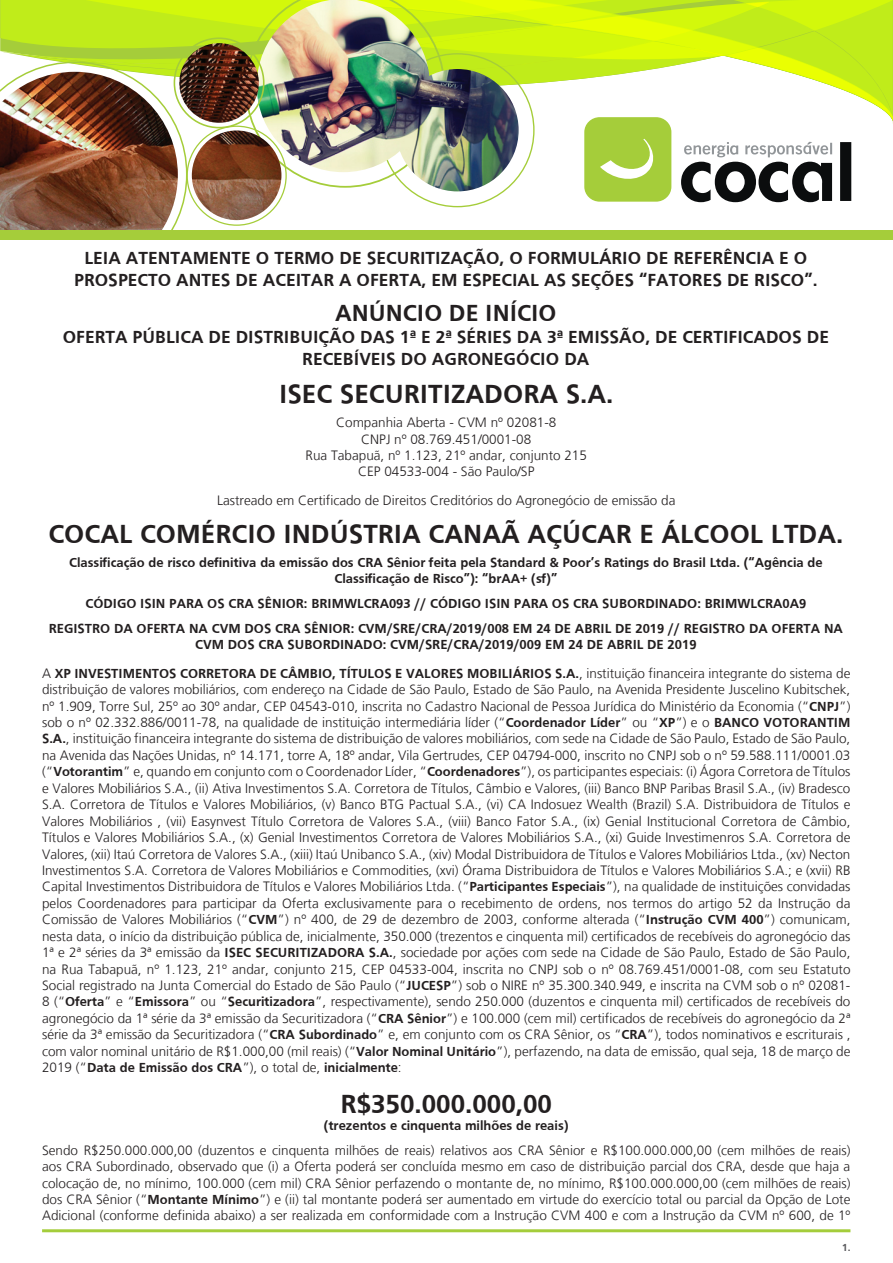
<style>
.page{position:relative;width:893px;height:1263px;background:#fff}
.page>*{position:absolute;margin:0;border:0;box-sizing:border-box;transform-origin:0 0}
.TXT{font:700 27px "Fruti";color:#231f20}
.TXT-2{font:700 24px "Fruti";color:#231f20}
.TXT-3{font:700 18px/21.6px "Fruti";color:#231f20;text-align:center}
.TXT-4{font:300 13.5px/16.5px "Frutiger LT";color:#231f20;text-align:justify}
.TXT-5{font:700 13.5px/16.2px "Fruti";color:#231f20;text-align:center}
.TXT-6{font:700 10.5px "Fruti";color:#59595c}
.s1{font-family:"Fruti";font-weight:700}
</style>
<div class="page">
<hr style="left:42px;top:1229px;width:808px;height:3px;background:#a4cd3b">
<img style="left:0;top:0;width:893px;height:230px">
<div style="left:174px;top:37px;width:91px;height:91px;border:2px solid #a5cd3a;border-radius:50%"></div>
<div style="left:0;top:230px;width:893px;height:10px;background:#a5cd3a"></div>
<p class="TXT-3" style="left:74px;top:247px;width:745px">LEIA ATENTAMENTE O TERMO DE SECURITIZAÇÃO, O FORMULÁRIO DE REFERÊNCIA E O<br>PROSPECTO ANTES DE ACEITAR A OFERTA, EM ESPECIAL AS SEÇÕES “FATORES DE RISCO”.</p>
<p class="TXT-2" style="left:335px;top:299px;width:223px">ANÚNCIO DE INÍCIO</p>
<p class="TXT-3" style="left:63px;top:326px;width:768px">OFERTA PÚBLICA DE DISTRIBUIÇÃO DAS 1ª E 2ª SÉRIES DA 3ª EMISSÃO, DE CERTIFICADOS DE<br>RECEBÍVEIS DO AGRONEGÓCIO DA</p>
<p class="TXT" style="left:279px;top:378px;width:336px">ISEC SECURITIZADORA S.A.</p>
<p class="TXT-4" style="left:336px;top:415px;width:222px">Companhia Aberta - CVM nº 02081-8</p>
<p class="TXT-4" style="left:361px;top:431px;width:171px">CNPJ nº 08.769.451/0001-08</p>
<p class="TXT-4" style="left:306px;top:447px;width:283px">Rua Tabapuã, nº 1.123, 21º andar, conjunto 215</p>
<p class="TXT-4" style="left:358px;top:463px;width:178px">CEP 04533-004 - São Paulo/SP</p>
<p class="TXT-4" style="left:217px;top:492px;width:460px">Lastreado em Certificado de Direitos Creditórios do Agronegócio de emissão da</p>
<p class="TXT" style="left:48px;top:518px;width:796px">COCAL COMÉRCIO INDÚSTRIA CANAÃ AÇÚCAR E ÁLCOOL LTDA.</p>
<p class="TXT-5" style="left:69px;top:554px;width:755px">Classificação de risco definitiva da emissão dos CRA Sênior feita pela Standard &amp; Poor’s Ratings do Brasil Ltda. (“Agência de<br>Classificação de Risco”): “brAA+ (sf)”</p>
<p class="TXT-5" style="left:85px;top:595px;width:722px">CÓDIGO ISIN PARA OS CRA SÊNIOR: BRIMWLCRA093 // CÓDIGO ISIN PARA OS CRA SUBORDINADO: BRIMWLCRA0A9</p>
<p class="TXT-5" style="left:49px;top:620px;width:796px">REGISTRO DA OFERTA NA CVM DOS CRA SÊNIOR: CVM/SRE/CRA/2019/008 EM 24 DE ABRIL DE 2019 // REGISTRO DA OFERTA NA<br>CVM DOS CRA SUBORDINADO: CVM/SRE/CRA/2019/009 EM 24 DE ABRIL DE 2019</p>
<p class="TXT-4" style="left:42px;top:665px;width:810px">A <span class="s1">XP INVESTIMENTOS CORRETORA DE CÂMBIO, TÍTULOS E VALORES MOBILIÁRIOS S.A.</span>, instituição financeira integrante do sistema de distribuição de valores mobiliários, com endereço na Cidade de São Paulo, Estado de São Paulo, na Avenida Presidente Juscelino Kubitschek, nº 1.909, Torre Sul, 25º ao 30º andar, CEP 04543-010, inscrita no Cadastro Nacional de Pessoa Jurídica do Ministério da Economia (“<span class="s1">CNPJ</span>”) sob o nº 02.332.886/0011-78, na qualidade de instituição intermediária líder (“<span class="s1">Coordenador Líder</span>” ou “<span class="s1">XP</span>”) e o <span class="s1">BANCO VOTORANTIM S.A.</span>, instituição financeira integrante do sistema de distribuição de valores mobiliários, com sede na Cidade de São Paulo, Estado de São Paulo, na Avenida das Nações Unidas, nº 14.171, torre A, 18º andar, Vila Gertrudes, CEP 04794-000, inscrito no CNPJ sob o nº 59.588.111/0001.03 (“<span class="s1">Votorantim</span>” e, quando em conjunto com o Coordenador Líder, “<span class="s1">Coordenadores</span>”), os participantes especiais: (i) Ágora Corretora de Títulos e Valores Mobiliários S.A., (ii) Ativa Investimentos S.A. Corretora de Títulos, Câmbio e Valores, (iii) Banco BNP Paribas Brasil S.A., (iv) Bradesco S.A. Corretora de Títulos e Valores Mobiliários, (v) Banco BTG Pactual S.A., (vi) CA Indosuez Wealth (Brazil) S.A. Distribuidora de Títulos e Valores Mobiliários , (vii) Easynvest Título Corretora de Valores S.A., (viii) Banco Fator S.A., (ix) Genial Institucional Corretora de Câmbio, Títulos e Valores Mobiliários S.A., (x) Genial Investimentos Corretora de Valores Mobiliários S.A., (xi) Guide Investimenros S.A. Corretora de Valores, (xii) Itaú Corretora de Valores S.A., (xiii) Itaú Unibanco S.A., (xiv) Modal Distribuidora de Títulos e Valores Mobiliários Ltda., (xv) Necton Investimentos S.A. Corretora de Valores Mobiliários e Commodities, (xvi) Órama Distribuidora de Títulos e Valores Mobiliários S.A.; e (xvii) RB Capital Investimentos Distribuidora de Títulos e Valores Mobiliários Ltda. (“<span class="s1">Participantes Especiais</span>”), na qualidade de instituições convidadas pelos Coordenadores para participar da Oferta exclusivamente para o recebimento de ordens, nos termos do artigo 52 da Instrução da Comissão de Valores Mobiliários (“<span class="s1">CVM</span>”) nº 400, de 29 de dezembro de 2003, conforme alterada (“<span class="s1">Instrução CVM 400</span>”) comunicam, nesta data, o início da distribuição pública de, inicialmente, 350.000 (trezentos e cinquenta mil) certificados de recebíveis do agronegócio das 1ª e 2ª séries da 3ª emissão da <span class="s1">ISEC SECURITIZADORA S.A.</span>, sociedade por ações com sede na Cidade de São Paulo, Estado de São Paulo, na Rua Tabapuã, nº 1.123, 21º andar, conjunto 215, CEP 04533-004, inscrita no CNPJ sob o nº 08.769.451/0001-08, com seu Estatuto Social registrado na Junta Comercial do Estado de São Paulo (“<span class="s1">JUCESP</span>”) sob o NIRE nº 35.300.340.949, e inscrita na CVM sob o nº 02081- 8 (“<span class="s1">Oferta</span>” e “<span class="s1">Emissora</span>” ou “<span class="s1">Securitizadora</span>”, respectivamente), sendo 250.000 (duzentos e cinquenta mil) certificados de recebíveis do agronegócio da 1ª série da 3ª emissão da Securitizadora (“<span class="s1">CRA Sênior</span>”) e 100.000 (cem mil) certificados de recebíveis do agronegócio da 2ª série da 3ª emissão da Securitizadora (“<span class="s1">CRA Subordinado</span>” e, em conjunto com os CRA Sênior, os “<span class="s1">CRA</span>”), todos nominativos e escriturais , com valor nominal unitário de R$1.000,00 (mil reais) (“<span class="s1">Valor Nominal Unitário</span>”), perfazendo, na data de emissão, qual seja, 18 de março de 2019 (“<span class="s1">Data de Emissão dos CRA</span>”), o total de, <span class="s1">inicialmente</span>:</p>
<p class="TXT" style="left:341px;top:1089px;width:213px">R$350.000.000,00</p>
<p class="TXT-5" style="left:324px;top:1117px;width:246px">(trezentos e cinquenta milhões de reais)</p>
<p class="TXT-4" style="left:42px;top:1142px;width:810px">Sendo R$250.000.000,00 (duzentos e cinquenta milhões de reais) relativos aos CRA Sênior e R$100.000.000,00 (cem milhões de reais) aos CRA Subordinado, observado que (i) a Oferta poderá ser concluída mesmo em caso de distribuição parcial dos CRA, desde que haja a colocação de, no mínimo, 100.000 (cem mil) CRA Sênior perfazendo o montante de, no mínimo, R$100.000.000,00 (cem milhões de reais) dos CRA Sênior (“<span class="s1">Montante Mínimo</span>”) e (ii) tal montante poderá ser aumentado em virtude do exercício total ou parcial da Opção de Lote Adicional (conforme definida abaixo) a ser realizada em conformidade com a Instrução CVM 400 e com a Instrução da CVM nº 600, de 1º</p>
<p class="TXT-6" style="left:842px;top:1241px;width:10px">1.</p>
</div>
